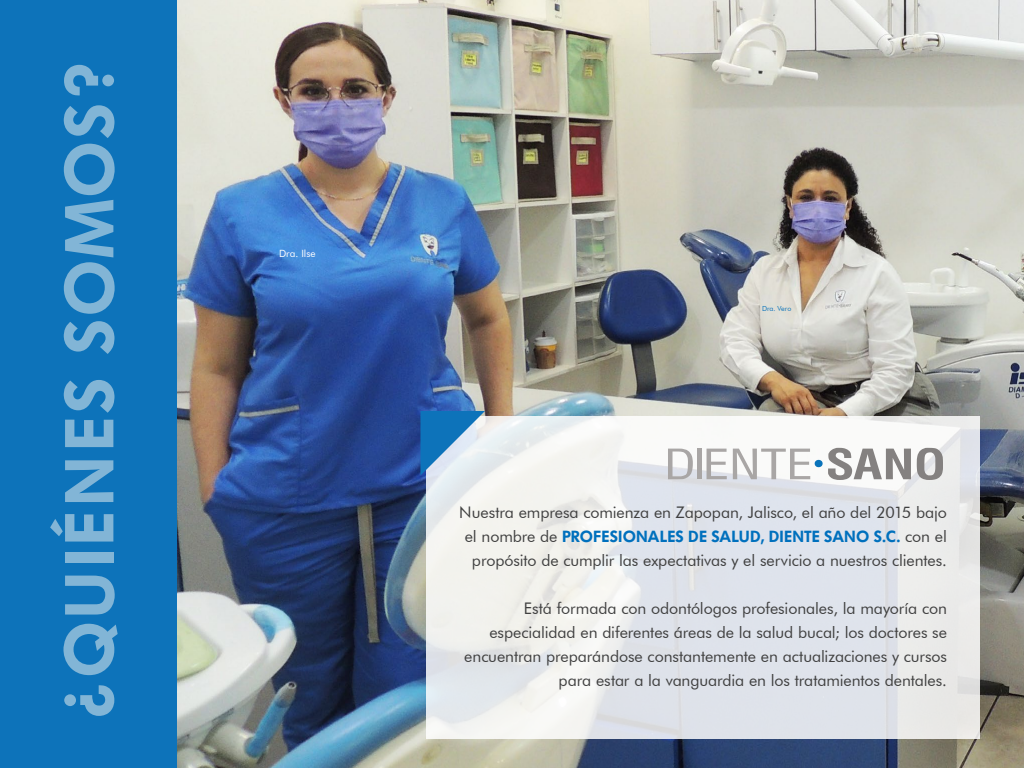
<style>
.page{position:relative;width:1024px;height:768px;background:#fff}
.page>*{position:absolute;margin:0;border:0;box-sizing:border-box;transform-origin:0 0}
.t1{font:16px/24px "Futura BT";letter-spacing:-.005em;color:#404040;text-align:right}
.t2{font:600 16px "Futura BQ";letter-spacing:.01em;color:#0070bd}
.t3{font:10px "Futura BT";color:#fff}
.t4{font:7px "Futura BT";color:#0d73ba}
.s1{font-family:"Futura BT";font-weight:400;color:#404040}
</style>
<div class="page">
<img style="left:177px;top:0;width:847px;height:768px">
<div style="left:0;top:0;width:177px;height:768px;background:#0d73ba"></div>
<svg style="left:64px;top:685px;width:50px;height:31px"></svg>
<svg style="left:63px;top:624px;width:55px;height:51px"></svg>
<svg style="left:65px;top:576px;width:50px;height:39px"></svg>
<div style="left:65px;top:552px;width:48px;height:10px;background:#82b5d6"></div>
<svg style="left:50px;top:514px;width:63px;height:28px"></svg>
<svg style="left:65px;top:460px;width:48px;height:42px"></svg>
<svg style="left:65px;top:420px;width:48px;height:27px"></svg>
<svg style="left:64px;top:380px;width:50px;height:33px"></svg>
<svg style="left:64px;top:321px;width:50px;height:33px"></svg>
<svg style="left:64px;top:144px;width:51px;height:170px"></svg>
<svg style="left:64px;top:105px;width:50px;height:33px"></svg>
<svg style="left:64px;top:65px;width:50px;height:30px"></svg>
<svg style="left:426px;top:416px;width:554px;height:323px;fill:#e5e8ec"></svg>
<svg style="left:668px;top:449px;width:25px;height:30px"></svg>
<div style="left:697px;top:449px;width:5px;height:30px;background:#a9a6a5"></div>
<svg style="left:707px;top:449px;width:20px;height:30px"></svg>
<svg style="left:733px;top:449px;width:77px;height:30px"></svg>
<svg style="left:828px;top:448px;width:83px;height:32px"></svg>
<svg style="left:917px;top:448px;width:26px;height:32px"></svg>
<div style="left:815px;top:460px;width:8px;height:7px;background:#0a73ba;border-radius:50%"></div>
<svg style="left:420px;top:411px;width:65px;height:65px;background:#78aed5"></svg>
<p class="t3" style="left:279px;top:247px;width:38px">Dra. Ilse</p>
<p class="t4" style="left:762px;top:305px;width:31px">Dra. Vero</p>
<p class="t1" style="left:459px;top:500px;width:489px">Nuestra empresa comienza en Zapopan, Jalisco, el año del 2015 bajo</p>
<p class="t2" style="left:465px;top:527px;width:484px"><span class="s1">el nombre de</span> PROFESIONALES DE SALUD, DIENTE SANO S.C. <span class="s1">con el</span></p>
<p class="t1" style="left:472px;top:548px;width:477px">propósito de cumplir las expectativas y el servicio a nuestros clientes.</p>
<p class="t1" style="left:464px;top:596px;width:484px">Está formada con odontólogos profesionales, la mayoría con especialidad en diferentes áreas de la salud bucal; los doctores se encuentran preparándose constantemente en actualizaciones y cursos para estar a la vanguardia en los tratamientos dentales.</p>
</div>
